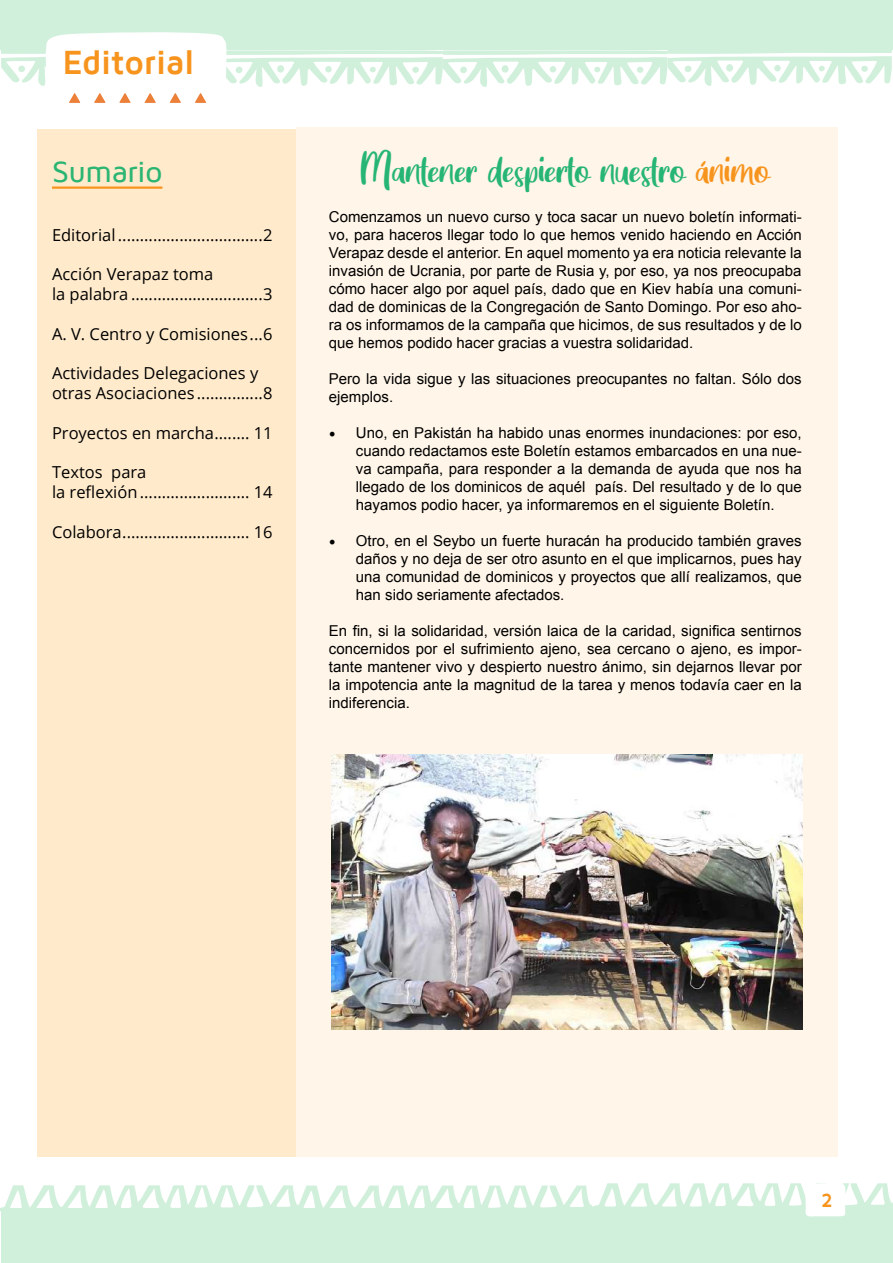
<style>
.page{position:relative;width:893px;height:1263px;background:#fff}
.page>*{position:absolute;margin:0;border:0;box-sizing:border-box;transform-origin:0 0}
.t1{font:700 34.5px "Maven Pro";letter-spacing:-.015em;color:#f7941e}
.t2{font:500 30px "Maven Pro";letter-spacing:-.015em;color:#2bb573}
.t3{font:25.5px "Great Wishes";color:#26b575}
.t4{font:700 19.5px "Maven Pro";color:#f7941e}
.t5{font:16.5px/19.8px "Open Sans";color:#000}
.t6{font:15px/18px "Arial";color:#000;text-align:justify}
.s1{color:#f7941e}
.s2{font-family:"Minion Pro";font-size:18px}
</style>
<div class="page">
<div style="left:1px;top:1209px;width:892px;height:54px;background:#d1f0db"></div>
<div style="left:0;top:0;width:893px;height:49px;background:#d1f0db"></div>
<div style="left:38px;top:129px;width:259px;height:1028px;background:#ffebcc"></div>
<div style="left:297px;top:127px;width:541px;height:1030px;background:#fff5e8"></div>
<hr style="left:52px;top:186px;width:110px;height:3px;background:#f7941e">
<svg style="left:0;top:1183px;width:893px;height:34px"></svg>
<img style="left:331px;top:754px;width:472px;height:276px">
<svg style="left:1px;top:32px;width:891px;height:71px"></svg>
<div style="left:54px;top:41px;width:168px;height:45px;background:#fff"></div>
<h1 class="t1" style="left:63px;top:44px;width:134px">Editorial</h1>
<h2 class="t2" style="left:52px;top:156px;width:112px">Sumario</h2>
<p class="t5" style="left:52px;top:224px;width:222px">Editorial .................................2</p>
<p class="t5" style="left:52px;top:264px;width:222px">Acción Verapaz toma<br>la palabra ..............................3</p>
<p class="t5" style="left:52px;top:323px;width:222px">A. V. Centro y Comisiones...6</p>
<p class="t5" style="left:52px;top:363px;width:222px">Actividades Delegaciones y otras Asociaciones ...............8</p>
<p class="t5" style="left:52px;top:422px;width:222px">Proyectos en marcha........ 11</p>
<p class="t5" style="left:52px;top:462px;width:222px">Textos para<br>la reflexión......................... 14</p>
<p class="t5" style="left:52px;top:521px;width:222px">Colabora............................. 16</p>
<h3 class="t3" style="left:361px;top:162px;width:410px">Mantener despierto nuestro <span class="s1">ánimo</span></h3>
<p class="t6" style="left:329px;top:208px;width:474px">Comenzamos un nuevo curso y toca sacar un nuevo boletín informati&shy;vo, para haceros llegar todo lo que hemos venido haciendo en Acción Verapaz desde el anterior. En aquel momento ya era noticia relevante la invasión de Ucrania, por parte de Rusia y, por eso, ya nos preocupaba cómo hacer algo por aquel país, dado que en Kiev había una comuni&shy;dad de dominicas de la Congregación de Santo Domingo. Por eso aho&shy;ra os informamos de la campaña que hicimos, de sus resultados y de lo que hemos podido hacer gracias a vuestra solidaridad.</p>
<p class="t6" style="left:329px;top:370px;width:474px">Pero la vida sigue y las situaciones preocupantes no faltan. Sólo dos ejemplos.</p>
<p class="t6" style="left:356px;top:424px;width:447px;text-indent:-27px"><span class="s2">•</span> Uno, en Pakistán ha habido unas enormes inundaciones: por eso, cuando redactamos este Boletín estamos embarcados en una nue&shy;va campaña, para responder a la demanda de ayuda que nos ha llegado de los dominicos de aquél país. Del resultado y de lo que hayamos podio hacer, ya informaremos en el siguiente Boletín.</p>
<p class="t6" style="left:356px;top:532px;width:447px;text-indent:-27px"><span class="s2">•</span> Otro, en el Seybo un fuerte huracán ha producido también graves daños y no deja de ser otro asunto en el que implicarnos, pues hay una comunidad de dominicos y proyectos que allí realizamos, que han sido seriamente afectados.</p>
<p class="t6" style="left:329px;top:622px;width:474px">En fin, si la solidaridad, versión laica de la caridad, significa sentirnos concernidos por el sufrimiento ajeno, sea cercano o ajeno, es impor&shy;tante mantener vivo y despierto nuestro ánimo, sin dejarnos llevar por la impotencia ante la magnitud de la tarea y menos todavía caer en la indiferencia.</p>
<h3 class="t4" style="left:821px;top:1190px;width:13px">2</h3>
</div>
